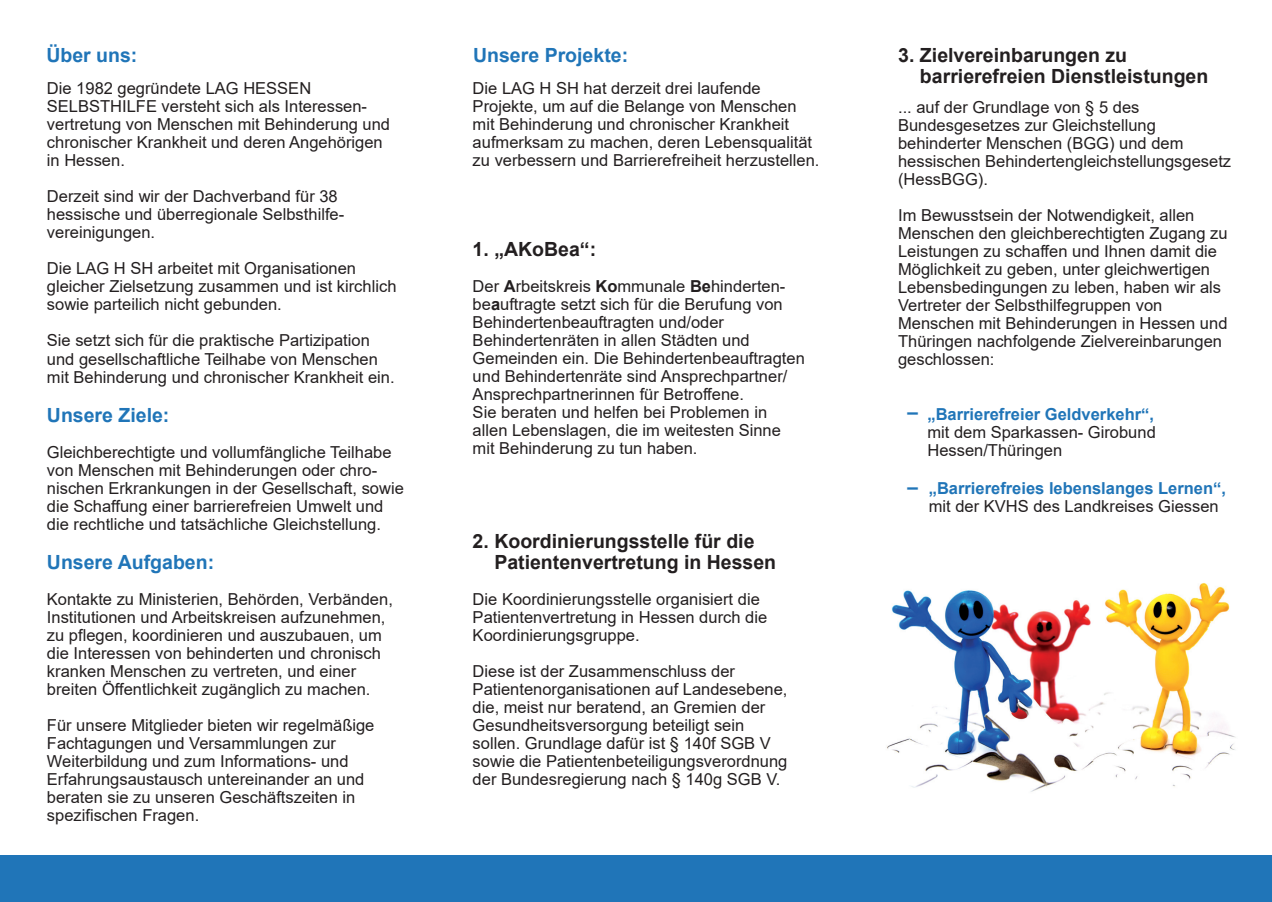
<style>
.page{position:relative;width:1272px;height:902px;background:#fff}
.page>*{position:absolute;margin:0;border:0;box-sizing:border-box;transform-origin:0 0}
.t1{font:700 19.5px/21px "Arial";color:#231f20}
.t2{font:700 19.5px "Arial";color:#2075b8}
.t3{font:700 18px "Arial";color:#2075b8;scale:2.19 1}
.t4{font:16.5px/18px "Arial";color:#231f20}
.t5{font:700 16.5px "Arial";color:#2075b8}
.s1{font-weight:700}
</style>
<div class="page">
<img style="left:887px;top:583px;width:349px;height:209px">
<div style="left:0;top:855px;width:1271px;height:46px;background:#2075b8"></div>
<p class="t2" style="left:46px;top:41px;width:93px">Über uns:</p>
<p class="t4" style="left:47px;top:79px;width:345px">Die 1982 gegründete LAG HESSEN SELBSTHILFE versteht sich als Interessen&shy;vertretung von Menschen mit Behinderung und chronischer Krankheit und deren Angehörigen in Hessen.</p>
<p class="t4" style="left:47px;top:187px;width:299px">Derzeit sind wir der Dachverband für 38 hessische und überregionale Selbsthilfe&shy;vereinigungen.</p>
<p class="t4" style="left:47px;top:259px;width:351px">Die LAG H SH arbeitet mit Organisationen gleicher Zielsetzung zusammen und ist kirchlich sowie parteilich nicht gebunden.</p>
<p class="t4" style="left:47px;top:331px;width:349px">Sie setzt sich für die praktische Partizipation und gesellschaftliche Teilhabe von Menschen mit Behinderung und chronischer Krankheit ein.</p>
<p class="t2" style="left:47px;top:401px;width:124px">Unsere Ziele:</p>
<p class="t4" style="left:47px;top:442px;width:358px">Gleichberechtigte und vollumfängliche Teilhabe von Menschen mit Behinderungen oder chro&shy;nischen Erkrankungen in der Gesellschaft, sowie die Schaffung einer barrierefreien Umwelt und die rechtliche und tatsächliche Gleichstellung.</p>
<p class="t2" style="left:47px;top:548px;width:169px">Unsere Aufgaben:</p>
<p class="t4" style="left:47px;top:589px;width:347px">Kontakte zu Ministerien, Behörden, Verbänden, Institutionen und Arbeitskreisen aufzunehmen, zu pflegen, koordinieren und auszubauen, um die Interessen von behinderten und chronisch kranken Menschen zu vertreten, und einer breiten Öffentlichkeit zugänglich zu machen.</p>
<p class="t4" style="left:47px;top:715px;width:329px">Für unsere Mitglieder bieten wir regelmäßige Fachtagungen und Versammlungen zur Weiterbildung und zum Informations- und Erfahrungsaustausch untereinander an und beraten sie zu unseren Geschäftszeiten in spezifischen Fragen.</p>
<p class="t2" style="left:473px;top:41px;width:156px">Unsere Projekte:</p>
<p class="t4" style="left:472px;top:79px;width:348px">Die LAG H SH hat derzeit drei laufende Projekte, um auf die Belange von Menschen mit Behinderung und chronischer Krankheit aufmerksam zu machen, deren Lebensqualität zu verbessern und Barrierefreiheit herzustellen.</p>
<p class="t1" style="left:472px;top:239px;width:125px">1. „AKoBea“:</p>
<p class="t4" style="left:472px;top:277px;width:334px">Der <span class="s1">A</span>rbeitskreis <span class="s1">Ko</span>mmunale <span class="s1">Be</span>hinderten&shy;be<span class="s1">a</span>uftragte setzt sich für die Berufung von Behindertenbeauftragten und/oder Behindertenräten in allen Städten und Gemeinden ein. Die Behindertenbeauftragten und Behindertenräte sind Ansprechpartner/ Ansprechpartnerinnen für Betroffene.<br>Sie beraten und helfen bei Problemen in allen Lebenslagen, die im weitesten Sinne mit Behinderung zu tun haben.</p>
<p class="t1" style="left:494px;top:530px;width:283px;text-indent:-22px">2. Koordinierungsstelle für die<br>Patientenvertretung in Hessen</p>
<p class="t4" style="left:472px;top:589px;width:296px">Die Koordinierungsstelle organisiert die<br>Patientenvertretung in Hessen durch die<br>Koordinierungsgruppe.</p>
<p class="t4" style="left:472px;top:661px;width:316px">Diese ist der Zusammenschluss der Patientenorganisationen auf Landesebene, die, meist nur beratend, an Gremien der Gesundheitsversorgung beteiligt sein sollen. Grundlage dafür ist § 140f SGB V sowie die Patientenbeteiligungsverordnung der Bundesregierung nach § 140g SGB V.</p>
<p class="t1" style="left:920px;top:45px;width:290px;text-indent:-22px">3. Zielvereinbarungen zu barrierefreien Dienstleistungen</p>
<p class="t4" style="left:898px;top:98px;width:334px">... auf der Grundlage von § 5 des<br>Bundesgesetzes zur Gleichstellung behinderter Menschen (BGG) und dem hessischen Behindertengleichstellungsgesetz (HessBGG).</p>
<p class="t4" style="left:898px;top:206px;width:331px">Im Bewusstsein der Notwendigkeit, allen Menschen den gleichberechtigten Zugang zu Leistungen zu schaffen und Ihnen damit die Möglichkeit zu geben, unter gleichwertigen Lebensbedingungen zu leben, haben wir als Vertreter der Selbsthilfegruppen von Menschen mit Behinderungen in Hessen und Thüringen nachfolgende Zielvereinbarungen geschlossen:</p>
<p class="t5" style="left:927px;top:402px;width:228px">„Barrierefreier Geldverkehr“,</p>
<p class="t4" style="left:927px;top:422px;width:230px">mit dem Sparkassen- Girobund<br>Hessen/Thüringen</p>
<p class="t5" style="left:928px;top:477px;width:299px">„Barrierefreies lebenslanges Lernen“,</p>
<p class="t4" style="left:928px;top:497px;width:291px">mit der KVHS des Landkreises Giessen</p>
<p class="t3" style="left:905px;top:399px;width:7px">-</p>
<p class="t3" style="left:905px;top:473px;width:7px">-</p>
</div>
